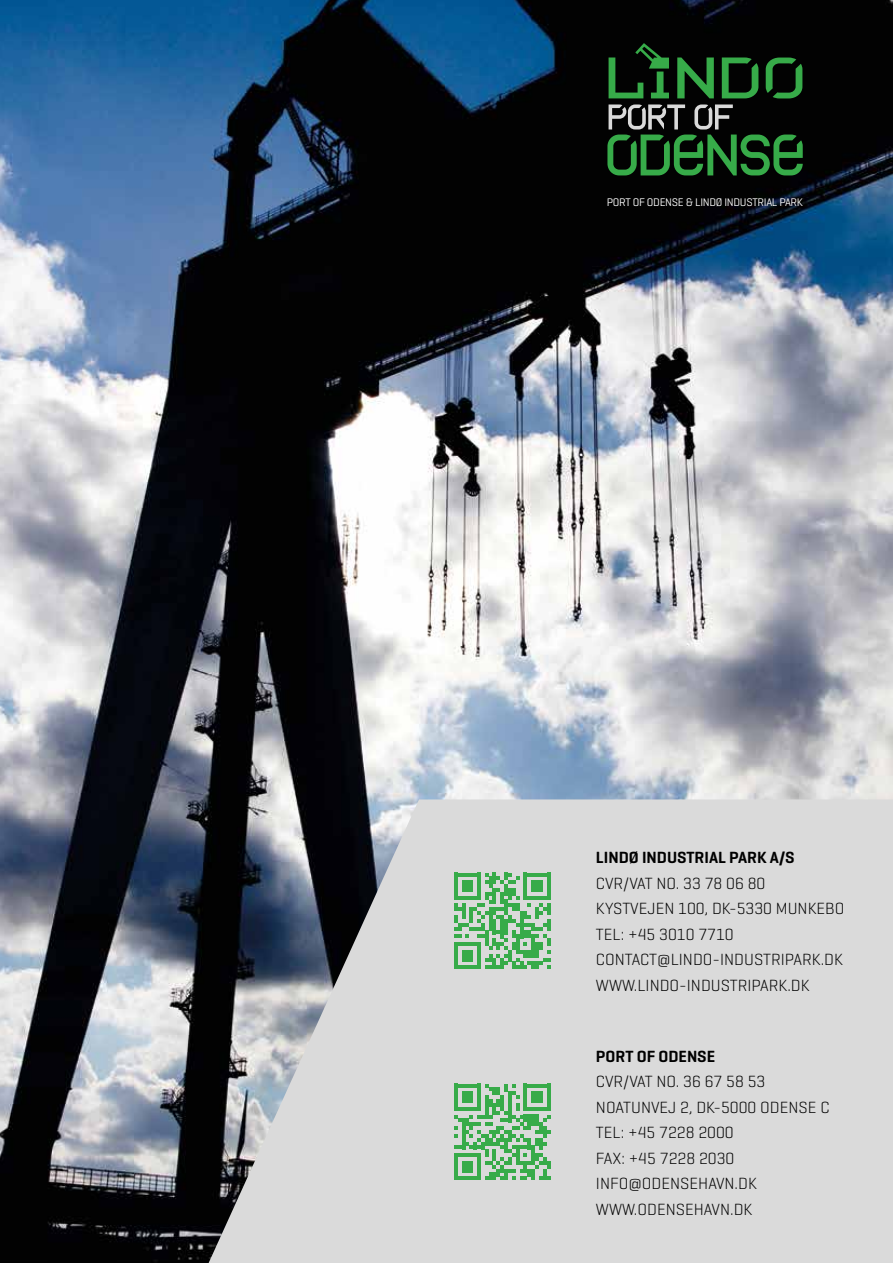
<style>
.page{position:relative;width:893px;height:1263px;background:#fff}
.page>*{position:absolute;margin:0;border:0;box-sizing:border-box;transform-origin:0 0}
.t1{font:300 16.5px/25.5px "Geogrotesque";color:#000}
.t2{font:600 16.5px "Geogrotesque";color:#000}
.t3{font:11.25px "Geogrotesque";letter-spacing:-.025em;color:#fff}
</style>
<div class="page">
<img style="left:0;top:0;width:893px;height:1263px">
<svg style="left:209px;top:799px;width:684px;height:464px;background:#c3c4c5"></svg>
<svg style="left:722px;top:57px;width:36px;height:41px"></svg>
<svg style="left:677px;top:57px;width:37px;height:41px;background:#1d5b27"></svg>
<svg style="left:766px;top:58px;width:36px;height:40px"></svg>
<svg style="left:609px;top:104px;width:76px;height:25px;background:#565656"></svg>
<svg style="left:694px;top:104px;width:39px;height:25px"></svg>
<svg style="left:607px;top:135px;width:196px;height:40px;background:#1a4f22"></svg>
<svg style="left:609px;top:43px;width:60px;height:55px;background:#123618"></svg>
<svg style="left:454px;top:872px;width:96px;height:97px;background:#84c18d"></svg>
<svg style="left:454px;top:1084px;width:96px;height:96px;background:#83c08c"></svg>
<p class="t3" style="left:607px;top:198px;width:198px">PORT OF ODENSE &amp; LINDØ INDUSTRIAL PARK</p>
<p class="t2" style="left:596px;top:851px;width:200px">LINDØ INDUSTRIAL PARK A/S</p>
<p class="t1" style="left:596px;top:872px;width:250px">CVR/VAT NO. 33 78 06 80<br>KYSTVEJEN 100, DK-5330 MUNKEBO<br>TEL: +45 3010 7710<br>CONTACT@LINDO-INDUSTRIPARK.DK<br>WWW.LINDO-INDUSTRIPARK.DK</p>
<p class="t2" style="left:596px;top:1050px;width:121px">PORT OF ODENSE</p>
<p class="t1" style="left:596px;top:1070px;width:235px">CVR/VAT NO. 36 67 58 53<br>NOATUNVEJ 2, DK-5000 ODENSE C<br>TEL: +45 7228 2000<br>FAX: +45 7228 2030<br>INFO@ODENSEHAVN.DK<br>WWW.ODENSEHAVN.DK</p>
</div>
